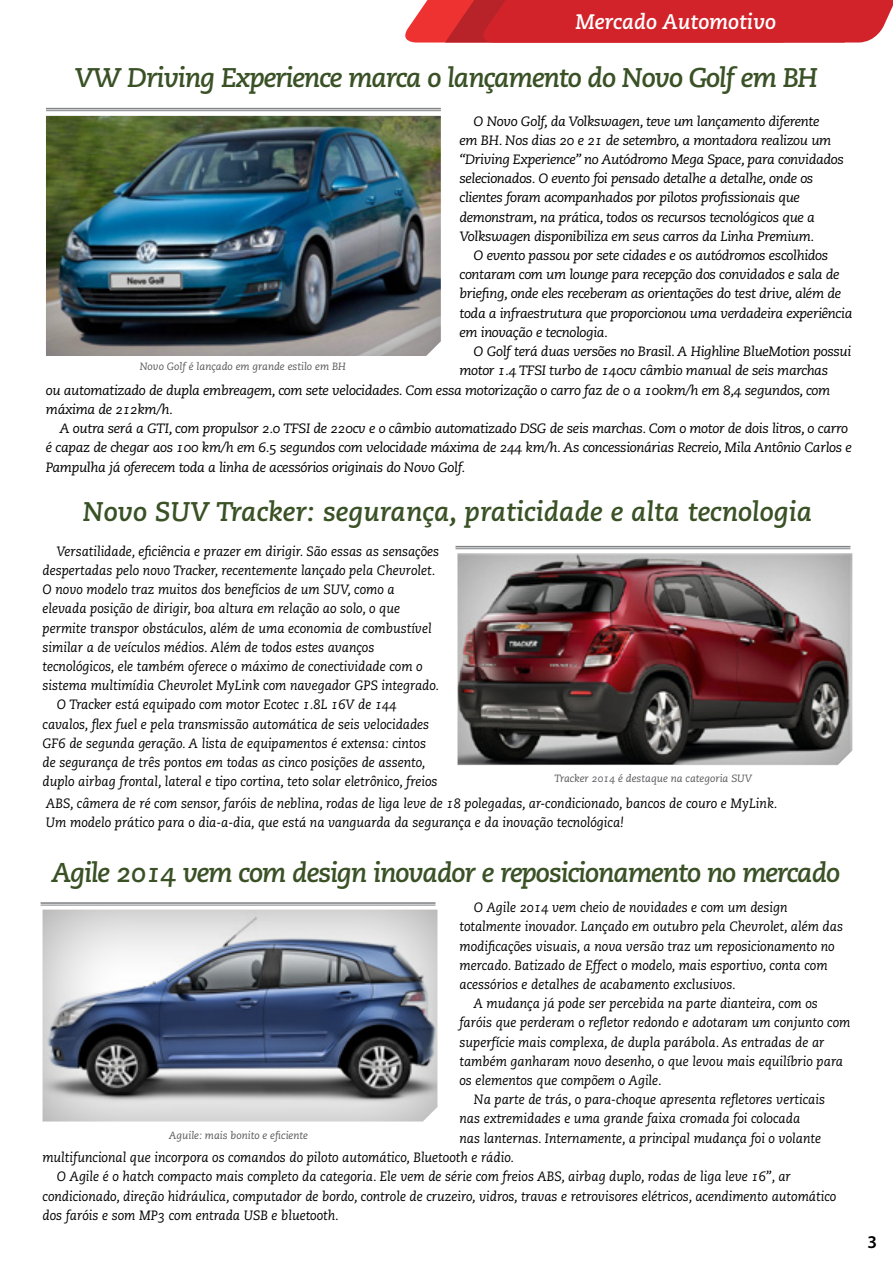
<style>
.page{position:relative;width:893px;height:1263px;background:#fff}
.page>*{position:absolute;margin:0;border:0;box-sizing:border-box;transform-origin:0 0}
.t1{font:27px "Caecilia Bold Italic Os F";letter-spacing:-.04em;color:#395125}
.t2{font:27px "Caecilia Bold Italic Os F";color:#395125}
.t3{font:21px "Caecilia Bold Italic Os F";color:#fff}
.t4{font:600 18px "Myriad Pro";color:#000}
.t5{font:13.5px/19.2px "Caecilia Italic Os F";color:#000;scale:.96 1}
.t6{font:13.5px/19.2px "Caecilia Italic Os F";letter-spacing:-.025em;color:#000}
.t7{font:10.5px "Caecilia Italic Os F";color:#58595b}
</style>
<div class="page">
<svg style="left:405px;top:0;width:488px;height:43px;background:#d42d33"></svg>
<div style="left:45px;top:114px;width:396px;height:243px;background:#000;opacity:.37"></div>
<hr style="left:46px;top:108px;width:395px;height:1px;background:#808285">
<hr style="left:46px;top:110px;width:395px;height:1px;background:#808285">
<hr style="left:455px;top:546px;width:395px;height:1px;background:#808285">
<hr style="left:455px;top:548px;width:395px;height:1px;background:#808285">
<div style="left:457px;top:550px;width:396px;height:216px;background:#000;opacity:.37"></div>
<hr style="left:41px;top:902px;width:395px;height:2px;background:#808285">
<hr style="left:41px;top:905px;width:395px;height:1px;background:#808285">
<div style="left:42px;top:907px;width:396px;height:216px;background:#000;opacity:.37"></div>
<h2 class="t3" style="left:575px;top:9px;width:202px">Mercado Automotivo</h2>
<h1 class="t1" style="left:75px;top:62px;width:745px">VW Driving Experience marca o lançamento do Novo Golf em BH</h1>
<p class="t7" style="left:140px;top:360px;width:208px">Novo Golf é lançado em grande estilo em BH</p>
<p class="t6" style="left:459px;top:112px;width:386px;text-indent:14px">O Novo Golf, da Volkswagen, teve um lançamento diferente<br>em BH. Nos dias 20 e 21 de setembro, a montadora realizou um “Driving Experience” no Autódromo Mega Space, para convidados selecionados. O evento foi pensado detalhe a detalhe, onde os clientes foram acompanhados por pilotos profissionais que demonstram, na prática, todos os recursos tecnológicos que a Volkswagen disponibiliza em seus carros da Linha Premium.</p>
<p class="t6" style="left:459px;top:246px;width:394px;text-indent:14px">O evento passou por sete cidades e os autódromos escolhidos contaram com um lounge para recepção dos convidados e sala de briefing, onde eles receberam as orientações do test drive, além de toda a infraestrutura que proporcionou uma verdadeira experiência em inovação e tecnologia.</p>
<p class="t6" style="left:459px;top:342px;width:393px;text-indent:14px">O Golf terá duas versões no Brasil. A Highline BlueMotion possui motor 1.4 TFSI turbo de 140cv câmbio manual de seis marchas</p>
<p class="t6" style="left:46px;top:381px;width:786px">ou automatizado de dupla embreagem, com sete velocidades. Com essa motorização o carro faz de 0 a 100km/h em 8,4 segundos, com máxima de 212km/h.</p>
<p class="t6" style="left:46px;top:419px;width:807px;text-indent:14px">A outra será a GTI, com propulsor 2.0 TFSI de 220cv e o câmbio automatizado DSG de seis marchas. Com o motor de dois litros, o carro é capaz de chegar aos 100 km/h em 6.5 segundos com velocidade máxima de 244 km/h. As concessionárias Recreio, Mila Antônio Carlos e<br>Pampulha já oferecem toda a linha de acessórios originais do Novo Golf.</p>
<h1 class="t2" style="left:83px;top:496px;width:731px">Novo SUV Tracker: segurança, praticidade e alta tecnologia</h1>
<p class="t5" style="left:56px;top:542px;width:400px">Versatilidade, eficiência e prazer em dirigir. São essas as sensações</p>
<p class="t5" style="left:43px;top:561px;width:411px">despertadas pelo novo Tracker, recentemente lançado pela Chevrolet.</p>
<p class="t5" style="left:43px;top:580px;width:368px">O novo modelo traz muitos dos benefícios de um SUV, como a</p>
<p class="t5" style="left:43px;top:599px;width:374px">elevada posição de dirigir, boa altura em relação ao solo, o que</p>
<p class="t5" style="left:43px;top:619px;width:407px">permite transpor obstáculos, além de uma economia de combustível</p>
<p class="t5" style="left:43px;top:638px;width:347px">similar a de veículos médios. Além de todos estes avanços</p>
<p class="t5" style="left:43px;top:657px;width:398px">tecnológicos, ele também oferece o máximo de conectividade com o</p>
<p class="t5" style="left:43px;top:676px;width:415px">sistema multimídia Chevrolet MyLink com navegador GPS integrado.</p>
<p class="t5" style="left:57px;top:695px;width:355px">O Tracker está equipado com motor Ecotec 1.8L 16V de 144</p>
<p class="t5" style="left:43px;top:715px;width:404px">cavalos, flex fuel e pela transmissão automática de seis velocidades</p>
<p class="t5" style="left:43px;top:734px;width:401px">GF6 de segunda geração. A lista de equipamentos é extensa: cintos</p>
<p class="t5" style="left:43px;top:753px;width:400px">de segurança de três pontos em todas as cinco posições de assento,</p>
<p class="t5" style="left:43px;top:772px;width:413px">duplo airbag frontal, lateral e tipo cortina, teto solar eletrônico, freios</p>
<p class="t7" style="left:554px;top:773px;width:199px">Tracker 2014 é destaque na categoria SUV</p>
<p class="t5" style="left:46px;top:794px;width:764px">ABS, câmera de ré com sensor, faróis de neblina, rodas de liga leve de 18 polegadas, ar-condicionado, bancos de couro e MyLink.<br>Um modelo prático para o dia-a-dia, que está na vanguarda da segurança e da inovação tecnológica!</p>
<h1 class="t1" style="left:51px;top:857px;width:790px">Agile 2014 vem com design inovador e reposicionamento no mercado</h1>
<p class="t5" style="left:474px;top:898px;width:328px">O Agile 2014 vem cheio de novidades e com um design</p>
<p class="t5" style="left:459px;top:917px;width:401px">totalmente inovador. Lançado em outubro pela Chevrolet, além das</p>
<p class="t5" style="left:459px;top:936px;width:392px">modificações visuais, a nova versão traz um reposicionamento no</p>
<p class="t5" style="left:459px;top:956px;width:385px">mercado. Batizado de Effect o modelo, mais esportivo, conta com</p>
<p class="t5" style="left:459px;top:975px;width:289px">acessórios e detalhes de acabamento exclusivos.</p>
<p class="t5" style="left:473px;top:994px;width:360px">A mudança já pode ser percebida na parte dianteira, com os</p>
<p class="t5" style="left:459px;top:1013px;width:409px">faróis que perderam o refletor redondo e adotaram um conjunto com</p>
<p class="t5" style="left:459px;top:1032px;width:382px">superfície mais complexa, de dupla parábola. As entradas de ar</p>
<p class="t5" style="left:459px;top:1052px;width:401px">também ganharam novo desenho, o que levou mais equilíbrio para</p>
<p class="t5" style="left:459px;top:1071px;width:212px">os elementos que compõem o Agile.</p>
<p class="t5" style="left:474px;top:1090px;width:367px">Na parte de trás, o para-choque apresenta refletores verticais</p>
<p class="t5" style="left:459px;top:1109px;width:356px">nas extremidades e uma grande faixa cromada foi colocada</p>
<p class="t5" style="left:459px;top:1128px;width:378px">nas lanternas. Internamente, a principal mudança foi o volante</p>
<p class="t7" style="left:169px;top:1129px;width:141px">Aguile: mais bonito e eficiente</p>
<p class="t5" style="left:43px;top:1148px;width:493px">multifuncional que incorpora os comandos do piloto automático, Bluetooth e rádio.</p>
<p class="t5" style="left:57px;top:1167px;width:766px">O Agile é o hatch compacto mais completo da categoria. Ele vem de série com freios ABS, airbag duplo, rodas de liga leve 16”, ar</p>
<p class="t5" style="left:43px;top:1187px;width:828px">condicionado, direção hidráulica, computador de bordo, controle de cruzeiro, vidros, travas e retrovisores elétricos, acendimento automático</p>
<p class="t5" style="left:43px;top:1206px;width:310px">dos faróis e som MP3 com entrada USB e bluetooth.</p>
<h3 class="t4" style="left:867px;top:1230px;width:11px">3</h3>
</div>
